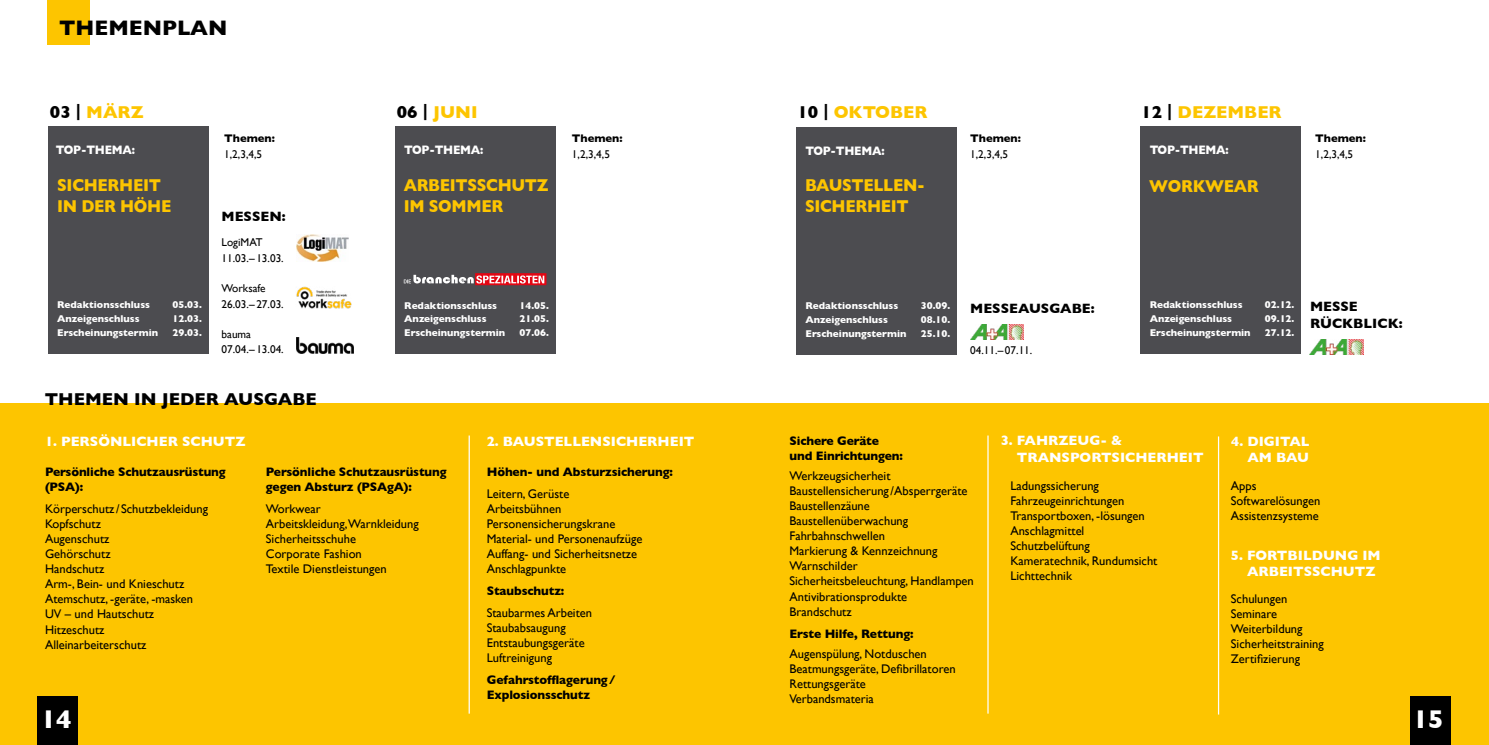
<style>
.page{position:relative;width:1489px;height:745px;background:#fff}
.page>*{position:absolute;margin:0;border:0;box-sizing:border-box;transform-origin:0 0}
.t1{font:700 26.12px "Gill Sans";color:#fff}
.t2{font:700 21.38px "Gill Sans";color:#000}
.t3{font:700 17.5px/21px "Gill Sans";letter-spacing:-.02em;color:#fdc500;scale:.91 1}
.t4{font:700 17.5px "Gill Sans";color:#fdc500}
.t5{font:700 17.5px "Gill Sans";color:#000}
.t6{font:700 17.5px "Gill Sans";letter-spacing:-.02em;color:#fdc500}
.Themenschwerpunkt{font:700 13.75px/16.5px "Gill Sans";color:#fff}
.Themenschwerpunkt-2{font:700 13.75px/16.5px "Gill Sans";color:#000}
.t7{font:12.5px/15px "Gill Sans";color:#000}
.t8{font:700 12.5px/15px "Gill Sans";letter-spacing:-.01em;color:#000}
.t9{font:700 12.5px "Gill Sans";letter-spacing:-.02em;color:#fff;scale:.91 1}
.Themenschwerpunkt-3{font:11.25px "Gill Sans";color:#000}
.Themenschwerpunkt-4{font:700 11.25px "Gill Sans";color:#000}
.Themenschwerpunkt-5{font:700 10px "Gill Sans";color:#fff}
.s1{color:#000}
</style>
<div class="page">
<div style="left:395px;top:127px;width:161px;height:226px;background:#4c4c50"></div>
<div style="left:48px;top:127px;width:161px;height:226px;background:#4c4c50"></div>
<div style="left:0;top:403px;width:1488px;height:341px;background:#fdc500"></div>
<div style="left:47px;top:0;width:42px;height:45px;background:#fdc500"></div>
<div style="left:1410px;top:696px;width:40px;height:48px;background:#000"></div>
<div style="left:37px;top:696px;width:41px;height:48px;background:#000"></div>
<hr style="left:468px;top:435px;width:2px;height:278px;background:#fff">
<hr style="left:987px;top:435px;width:1px;height:278px;background:#fff">
<hr style="left:1217px;top:436px;width:2px;height:278px;background:#fff">
<div style="left:796px;top:127px;width:161px;height:227px;background:#4c4c50"></div>
<div style="left:1140px;top:126px;width:161px;height:227px;background:#4c4c50"></div>
<img style="left:296px;top:234px;width:52px;height:27px">
<img style="left:296px;top:286px;width:56px;height:22px">
<img style="left:970px;top:324px;width:53px;height:15px">
<img style="left:297px;top:337px;width:56px;height:16px">
<img style="left:1309px;top:339px;width:53px;height:15px">
<svg style="left:404px;top:273px;width:142px;height:12px"></svg>
<p class="t2" style="left:59px;top:11px;width:170px">THEMENPLAN</p>
<p class="t6" style="left:50px;top:98px;width:95px"><span class="s1">03 |</span> MÄRZ</p>
<p class="t6" style="left:397px;top:98px;width:82px"><span class="s1">06 |</span> JUNI</p>
<p class="t4" style="left:797px;top:98px;width:132px"><span class="s1">10 |</span> OKTOBER</p>
<p class="t4" style="left:1141px;top:98px;width:142px"><span class="s1">12 |</span> DEZEMBER</p>
<p class="t9" style="left:56px;top:140px;width:88px">TOP-THEMA:</p>
<p class="t3" style="left:57px;top:174px;width:115px">SICHERHEIT</p>
<p class="t3" style="left:57px;top:195px;width:127px">IN DER HÖHE</p>
<p class="Themenschwerpunkt-5" style="left:57px;top:297px;width:94px">Redaktionsschluss</p>
<p class="Themenschwerpunkt-5" style="left:172px;top:297px;width:31px">05.03.</p>
<p class="Themenschwerpunkt-5" style="left:57px;top:310px;width:84px">Anzeigenschluss</p>
<p class="Themenschwerpunkt-5" style="left:172px;top:310px;width:31px">12.03.</p>
<p class="Themenschwerpunkt-5" style="left:57px;top:324px;width:102px">Erscheinungstermin</p>
<p class="Themenschwerpunkt-5" style="left:172px;top:324px;width:31px">29.03.</p>
<p class="Themenschwerpunkt-4" style="left:224px;top:129px;width:52px">Themen:</p>
<p class="Themenschwerpunkt-3" style="left:224px;top:147px;width:39px">1,2,3,4,5</p>
<p class="Themenschwerpunkt-2" style="left:221px;top:207px;width:66px">MESSEN:</p>
<p class="Themenschwerpunkt-3" style="left:221px;top:236px;width:42px">LogiMAT</p>
<p class="Themenschwerpunkt-3" style="left:221px;top:251px;width:64px">11.03.– 13.03.</p>
<p class="Themenschwerpunkt-3" style="left:221px;top:282px;width:45px">Worksafe</p>
<p class="Themenschwerpunkt-3" style="left:221px;top:297px;width:64px">26.03.– 27.03.</p>
<p class="Themenschwerpunkt-3" style="left:221px;top:327px;width:31px">bauma</p>
<p class="Themenschwerpunkt-3" style="left:221px;top:343px;width:64px">07.04.– 13.04.</p>
<p class="t5" style="left:45px;top:385px;width:273px">THEMEN IN JEDER AUSGABE</p>
<p class="t9" style="left:404px;top:140px;width:88px">TOP-THEMA:</p>
<p class="t3" style="left:404px;top:174px;width:160px">ARBEITSSCHUTZ<br>IM SOMMER</p>
<p class="Themenschwerpunkt-4" style="left:572px;top:129px;width:52px">Themen:</p>
<p class="Themenschwerpunkt-3" style="left:572px;top:147px;width:39px">1,2,3,4,5</p>
<p class="Themenschwerpunkt-5" style="left:404px;top:297px;width:94px">Redaktionsschluss</p>
<p class="Themenschwerpunkt-5" style="left:519px;top:297px;width:31px">14.05.</p>
<p class="Themenschwerpunkt-5" style="left:404px;top:311px;width:84px">Anzeigenschluss</p>
<p class="Themenschwerpunkt-5" style="left:519px;top:311px;width:31px">21.05.</p>
<p class="Themenschwerpunkt-5" style="left:404px;top:324px;width:102px">Erscheinungstermin</p>
<p class="Themenschwerpunkt-5" style="left:519px;top:324px;width:31px">07.06.</p>
<p class="t9" style="left:805px;top:140px;width:88px">TOP-THEMA:</p>
<p class="Themenschwerpunkt-4" style="left:970px;top:129px;width:52px">Themen:</p>
<p class="Themenschwerpunkt-3" style="left:970px;top:147px;width:39px">1,2,3,4,5</p>
<p class="t9" style="left:1149px;top:139px;width:88px">TOP-THEMA:</p>
<p class="t3" style="left:805px;top:174px;width:133px">BAUSTELLEN-<br>SICHERHEIT</p>
<p class="t3" style="left:1149px;top:175px;width:122px">WORKWEAR</p>
<p class="Themenschwerpunkt-5" style="left:805px;top:297px;width:94px">Redaktionsschluss</p>
<p class="Themenschwerpunkt-5" style="left:920px;top:297px;width:31px">30.09.</p>
<p class="Themenschwerpunkt-5" style="left:805px;top:311px;width:84px">Anzeigenschluss</p>
<p class="Themenschwerpunkt-5" style="left:920px;top:311px;width:31px">08.10.</p>
<p class="Themenschwerpunkt-5" style="left:805px;top:325px;width:102px">Erscheinungstermin</p>
<p class="Themenschwerpunkt-5" style="left:920px;top:325px;width:31px">25.10.</p>
<p class="Themenschwerpunkt-2" style="left:970px;top:300px;width:126px">MESSEAUSGABE:</p>
<p class="Themenschwerpunkt-3" style="left:970px;top:344px;width:64px">04.11.–07.11.</p>
<p class="Themenschwerpunkt-5" style="left:1149px;top:296px;width:94px">Redaktionsschluss</p>
<p class="Themenschwerpunkt-5" style="left:1264px;top:296px;width:31px">02.12.</p>
<p class="Themenschwerpunkt-5" style="left:1149px;top:310px;width:84px">Anzeigenschluss</p>
<p class="Themenschwerpunkt-5" style="left:1264px;top:310px;width:31px">09.12.</p>
<p class="Themenschwerpunkt-5" style="left:1149px;top:324px;width:102px">Erscheinungstermin</p>
<p class="Themenschwerpunkt-5" style="left:1264px;top:324px;width:31px">27.12.</p>
<p class="Themenschwerpunkt-4" style="left:1315px;top:129px;width:52px">Themen:</p>
<p class="Themenschwerpunkt-3" style="left:1315px;top:147px;width:39px">1,2,3,4,5</p>
<p class="Themenschwerpunkt-2" style="left:1309px;top:298px;width:94px">MESSE<br>RÜCKBLICK:</p>
<p class="Themenschwerpunkt" style="left:45px;top:432px;width:202px">1. PERSÖNLICHER SCHUTZ</p>
<p class="Themenschwerpunkt" style="left:486px;top:432px;width:209px">2. BAUSTELLENSICHERHEIT</p>
<p class="Themenschwerpunkt" style="left:1016px;top:431px;width:188px;text-indent:-16px">3. FAHRZEUG- &amp;<br>TRANSPORTSICHERHEIT</p>
<p class="Themenschwerpunkt" style="left:1231px;top:432px;width:80px;text-align:right">4. DIGITAL<br>AM BAU</p>
<p class="t8" style="left:789px;top:432px;width:115px">Sichere Geräte und Einrichtungen:</p>
<p class="t7" style="left:789px;top:468px;width:186px">Werkzeugsicherheit<br>Baustellensicherung /Absperrgeräte<br>Baustellenzäune<br>Baustellenüberwachung<br>Fahrbahnschwellen<br>Markierung &amp; Kennzeichnung<br>Warnschilder<br>Sicherheitsbeleuchtung, Handlampen<br>Antivibrationsprodukte<br>Brandschutz</p>
<p class="t8" style="left:789px;top:625px;width:125px">Erste Hilfe, Rettung:</p>
<p class="t7" style="left:789px;top:645px;width:168px">Augenspülung, Notduschen<br>Beatmungsgeräte, Defibrillatoren<br>Rettungsgeräte<br>Verbandsmateria</p>
<p class="t8" style="left:486px;top:463px;width:188px">Höhen- und Absturzsicherung:</p>
<p class="t7" style="left:486px;top:486px;width:157px">Leitern, Gerüste<br>Arbeitsbühnen<br>Personensicherungskrane<br>Material- und Personenaufzüge<br>Auffang- und Sicherheitsnetze<br>Anschlagpunkte</p>
<p class="t8" style="left:486px;top:582px;width:79px">Staubschutz:</p>
<p class="t7" style="left:486px;top:605px;width:107px">Staubarmes Arbeiten<br>Staubabsaugung<br>Entstaubungsgeräte<br>Luftreinigung</p>
<p class="t8" style="left:486px;top:672px;width:130px">Gefahrstofflagerung /<br>Explosionsschutz</p>
<p class="t8" style="left:266px;top:464px;width:182px">Persönliche Schutzausrüstung gegen Absturz (PSAgA):</p>
<p class="t7" style="left:266px;top:501px;width:154px">Workwear<br>Arbeitskleidung,Warnkleidung<br>Sicherheitsschuhe<br>Corporate Fashion<br>Textile Dienstleistungen</p>
<p class="t8" style="left:45px;top:464px;width:182px">Persönliche Schutzausrüstung (PSA):</p>
<p class="t7" style="left:45px;top:501px;width:165px">Körperschutz / Schutzbekleidung</p>
<p class="t7" style="left:45px;top:516px;width:57px">Kopfschutz</p>
<p class="t7" style="left:45px;top:531px;width:66px">Augenschutz</p>
<p class="t7" style="left:45px;top:546px;width:67px">Gehörschutz</p>
<p class="t7" style="left:45px;top:561px;width:61px">Handschutz</p>
<p class="t7" style="left:45px;top:576px;width:141px">Arm-, Bein- und Knieschutz</p>
<p class="t7" style="left:45px;top:591px;width:149px">Atemschutz, -geräte, -masken</p>
<p class="t7" style="left:45px;top:606px;width:110px">UV – und Hautschutz</p>
<p class="t7" style="left:45px;top:621px;width:61px">Hitzeschutz</p>
<p class="t7" style="left:45px;top:636px;width:103px">Alleinarbeiterschutz</p>
<p class="t7" style="left:1230px;top:477px;width:91px">Apps<br>Softwarelösungen<br>Assistenzsysteme</p>
<p class="Themenschwerpunkt" style="left:1246px;top:546px;width:135px;text-indent:-16px">5. FORTBILDUNG IM<br>ARBEITSSCHUTZ</p>
<p class="t7" style="left:1230px;top:591px;width:94px">Schulungen<br>Seminare<br>Weiterbildung<br>Sicherheitstraining<br>Zertifizierung</p>
<p class="t7" style="left:1010px;top:477px;width:149px">Ladungssicherung<br>Fahrzeugeinrichtungen<br>Transportboxen, -lösungen<br>Anschlagmittel<br>Schutzbelüftung<br>Kameratechnik, Rundumsicht<br>Lichttechnik</p>
<p class="t1" style="left:41px;top:698px;width:32px">14</p>
<p class="t1" style="left:1412px;top:698px;width:32px">15</p>
</div>
